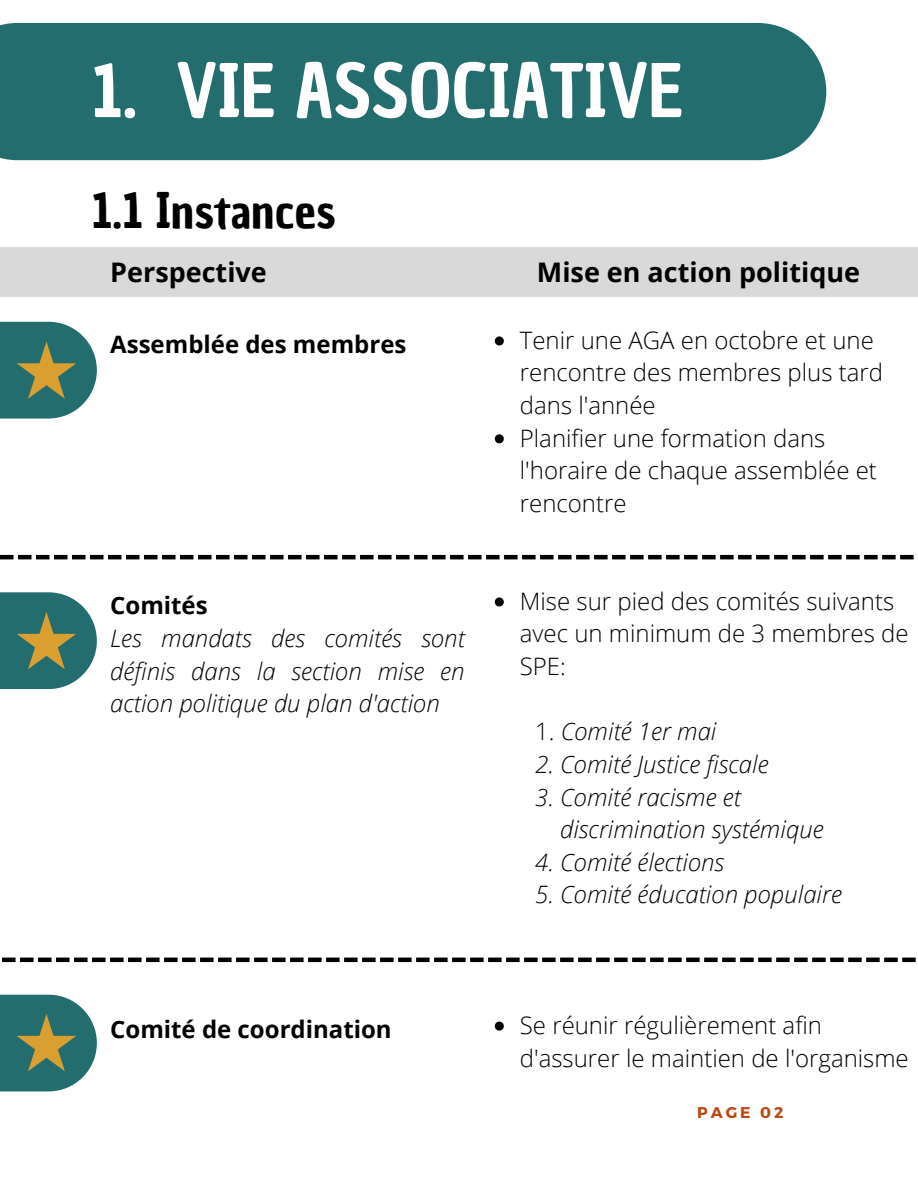
<style>
.page{position:relative;width:918px;height:1188px;background:#fff}
.page>*{position:absolute;margin:0;border:0;box-sizing:border-box;transform-origin:0 0}
.t1{font:72px "Chau Philomene One";color:#fff}
.t2{font:48px "Chau Philomene One";color:#000}
.t3{font:700 27px "Open Sans";color:#000}
.t4{font:300 24px/32.7px "Open Sans";color:#000}
.t5{font:italic 300 24px/32.7px "Open Sans";color:#000;text-align:justify}
.t6{font:700 24px "Open Sans";color:#000}
.t7{font:700 15.6px "Montserrat";letter-spacing:.19em;color:#bb4812}
.s1{font-style:normal}
</style>
<div class="page">
<div style="left:0;top:23px;width:826px;height:137px;background:#246d6f"></div>
<div style="left:0;top:247px;width:918px;height:50px;background:#d9d9d9"></div>
<svg style="left:495px;top:336px;width:9px;height:9px"></svg>
<svg style="left:495px;top:434px;width:9px;height:9px"></svg>
<svg style="left:495px;top:597px;width:9px;height:9px"></svg>
<svg style="left:495px;top:1022px;width:9px;height:9px"></svg>
<svg style="left:0;top:555px;width:914px;height:4px"></svg>
<svg style="left:2px;top:958px;width:914px;height:4px"></svg>
<svg style="left:0;top:322px;width:97px;height:97px"></svg>
<svg style="left:0;top:592px;width:97px;height:97px"></svg>
<svg style="left:0;top:995px;width:97px;height:96px"></svg>
<h1 class="t1" style="left:92px;top:43px;width:593px">1. VIE ASSOCIATIVE</h1>
<h2 class="t2" style="left:92px;top:179px;width:246px">1.1 Instances</h2>
<p class="t3" style="left:110px;top:254px;width:158px">Perspective</p>
<p class="t3" style="left:537px;top:254px;width:325px">Mise en action politique</p>
<p class="t6" style="left:110px;top:328px;width:298px">Assemblée des membres</p>
<p class="t4" style="left:520px;top:323px;width:365px">Tenir une AGA en octobre et une rencontre des membres plus tard dans l'année<br>Planifier une formation dans l'horaire de chaque assemblée et rencontre</p>
<p class="t6" style="left:110px;top:589px;width:99px">Comités</p>
<p class="t5" style="left:110px;top:621px;width:356px">Les mandats des comités sont définis dans la section mise en action politique du plan d'action</p>
<p class="t4" style="left:520px;top:584px;width:390px">Mise sur pied des comités suivants avec un minimum de 3 membres de<br>SPE:</p>
<p class="t5" style="left:535px;top:715px;width:183px"><span class="s1">1.</span> Comité 1er mai</p>
<p class="t5" style="left:535px;top:747px;width:235px">2. Comité Justice fiscale</p>
<p class="t5" style="left:560px;top:780px;width:265px;text-indent:-25px">3. Comité racisme et discrimination systémique</p>
<p class="t5" style="left:535px;top:845px;width:191px">4. Comité élections</p>
<p class="t5" style="left:535px;top:878px;width:308px">5. Comité éducation populaire</p>
<p class="t6" style="left:110px;top:1013px;width:283px">Comité de coordination</p>
<p class="t4" style="left:520px;top:1008px;width:390px">Se réunir régulièrement afin d'assurer le maintien de l'organisme</p>
<p class="t7" style="left:697px;top:1103px;width:88px">PAGE 02</p>
</div>
